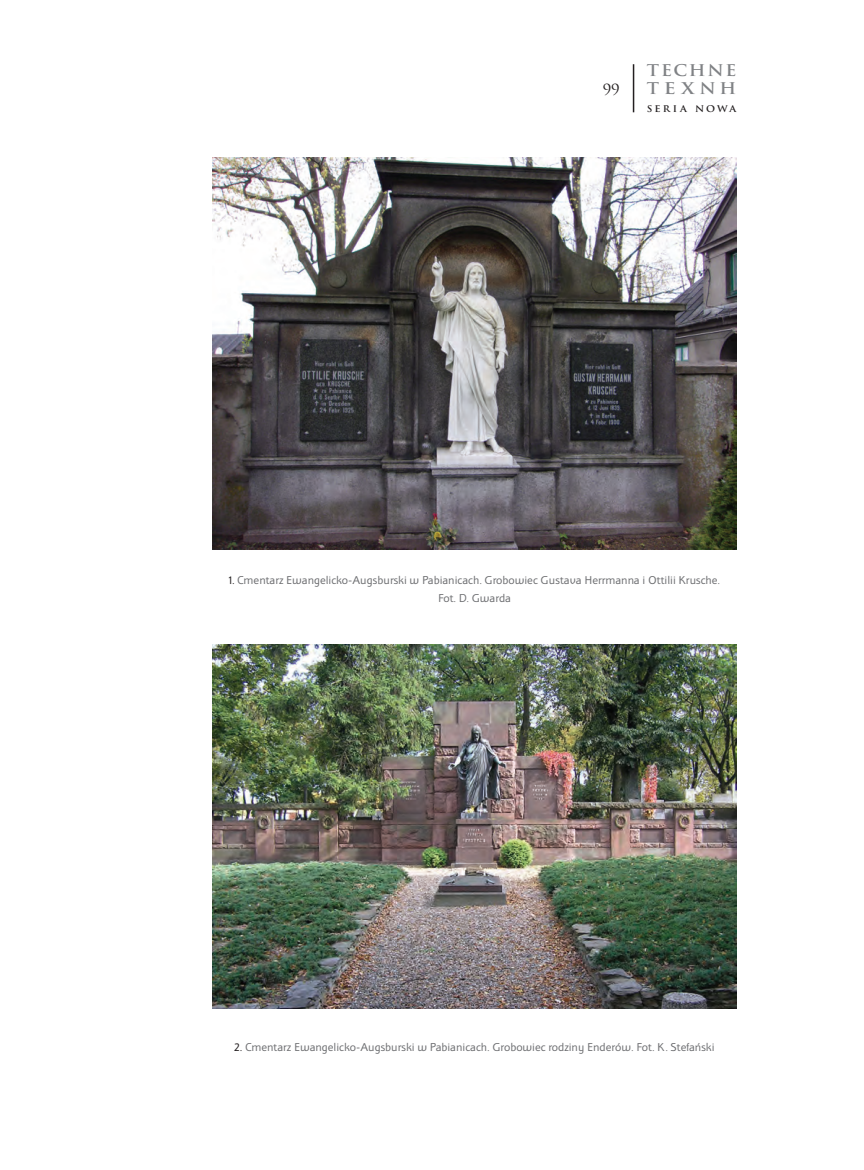
<style>
.page{position:relative;width:864px;height:1170px;background:#fff}
.page>*{position:absolute;margin:0;border:0;box-sizing:border-box;transform-origin:0 0}
.t1{font:700 15.75px/18px "Trajan Pro";letter-spacing:.105em;color:#808285;scale:1.1 1}
.t2{font:15px "Trajan Pro";color:#231f20}
.t3{font:12px/18px "Apolonia Nova OT";color:#6c6d70;text-align:center}
.t4{font:700 9px "Trajan Pro";letter-spacing:.205em;color:#231f20;scale:1.08 1}
.s1{color:#231f20}
</style>
<div class="page">
<hr style="left:632px;top:64px;width:2px;height:48px;background:#231f20">
<img style="left:213px;top:157px;width:523px;height:393px">
<img style="left:213px;top:644px;width:523px;height:364px">
<p class="t2" style="left:602px;top:80px;width:19px">99</p>
<h1 class="t1" style="left:646px;top:61px;width:83px">TECHNE<br>TEXNH</h1>
<p class="t4" style="left:646px;top:103px;width:84px">SERIA NOWA</p>
<p class="t3" style="left:229px;top:571px;width:492px"><span class="s1">1.</span> Cmentarz Ewangelicko-Augsburski w Pabianicach. Grobowiec Gustava Herrmanna i Ottilii Krusche.<br>Fot. D. Gwarda</p>
<p class="t3" style="left:234px;top:1037px;width:481px"><span class="s1">2.</span> Cmentarz Ewangelicko-Augsburski w Pabianicach. Grobowiec rodziny Enderów. Fot. K. Stefański</p>
</div>
